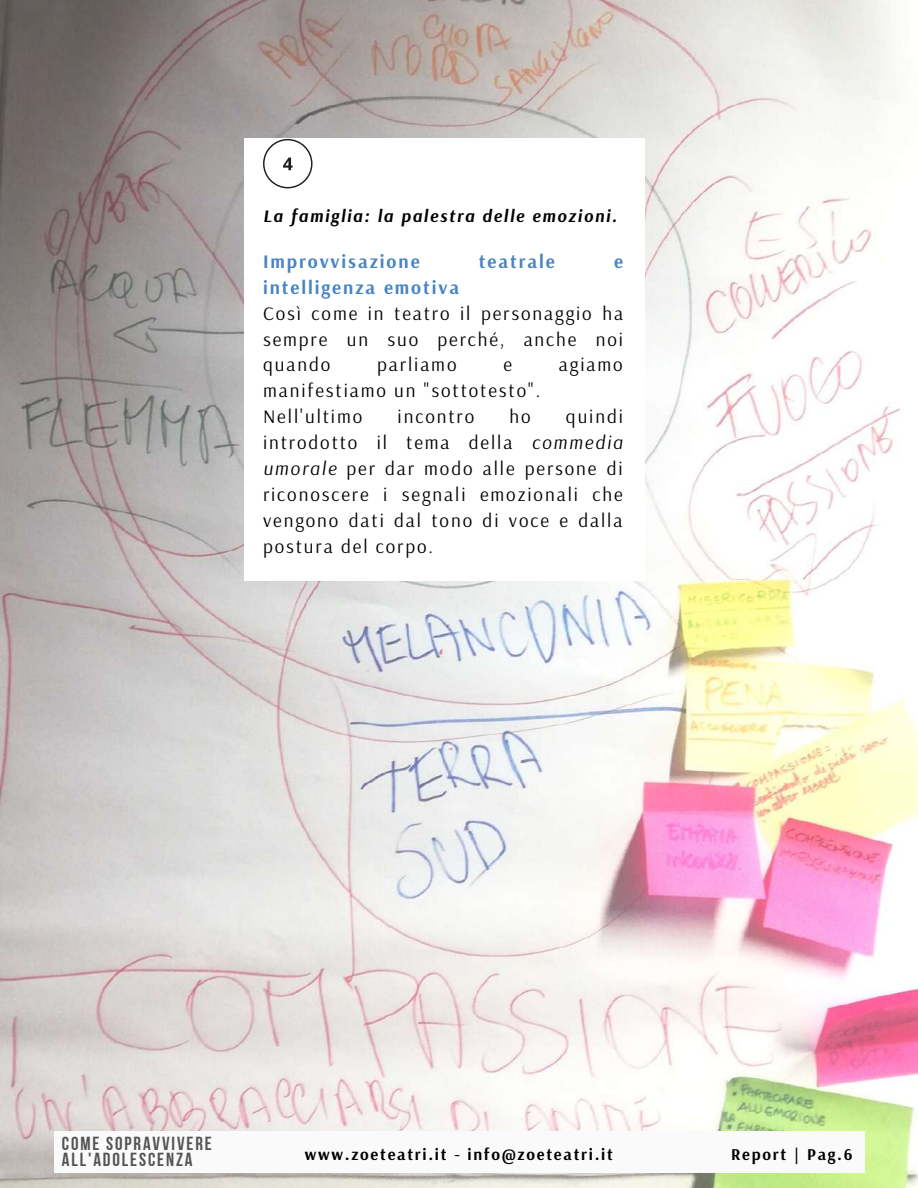
<style>
.page{position:relative;width:918px;height:1188px;background:#fff}
.page>*{position:absolute;margin:0;border:0;box-sizing:border-box;transform-origin:0 0}
.t1{font:19.05px/25.8px "Arsenal";letter-spacing:.1em;color:#000;text-align:justify}
.t2{font:700 19.05px "Arsenal";letter-spacing:.1em;color:#4885c1}
.t3{font:18.9px/15.8px "Bebas Neue Cyrillic";letter-spacing:.1em;color:#545454}
.t4{font:italic 700 17.55px "Arsenal";letter-spacing:.1em;color:#000}
.t5{font:700 16.5px "Arsenal";letter-spacing:.105em;color:#000}
.s1{font-style:italic}
</style>
<div class="page">
<img style="left:0;top:0;width:918px;height:1188px">
<div style="left:54px;top:1131px;width:810px;height:42px;background:#fafafa"></div>
<div style="left:244px;top:139px;width:400px;height:442px;background:#fff"></div>
<svg style="left:263px;top:139px;width:50px;height:49px"></svg>
<p class="t4" style="left:263px;top:204px;width:356px">La famiglia: la palestra delle emozioni.</p>
<p class="t2" style="left:263px;top:249px;width:158px">Improvvisazione</p>
<p class="t2" style="left:479px;top:249px;width:77px">teatrale</p>
<p class="t2" style="left:614px;top:249px;width:11px">e</p>
<p class="t2" style="left:263px;top:275px;width:198px">intelligenza emotiva</p>
<p class="t1" style="left:263px;top:300px;width:362px">Così come in teatro il personaggio ha sempre un suo perché, anche noi quando</p>
<p class="t1" style="left:377px;top:351px;width:81px">parliamo</p>
<p class="t1" style="left:503px;top:351px;width:10px">e</p>
<p class="t1" style="left:559px;top:351px;width:65px">agiamo</p>
<p class="t1" style="left:263px;top:377px;width:279px">manifestiamo un "sottotesto".<br>Nell'ultimo</p>
<p class="t1" style="left:263px;top:403px;width:362px;text-indent:303px">quindi introdotto il tema della <span class="s1">commedia umorale</span> per dar modo alle persone di riconoscere i segnali emozionali che vengono dati dal tono di voce e dalla postura del corpo.</p>
<p class="t1" style="left:398px;top:403px;width:78px">incontro</p>
<p class="t1" style="left:510px;top:403px;width:23px">ho</p>
<p class="t3" style="left:62px;top:1138px;width:152px">COME SOPRAVVIVERE<br>ALL'ADOLESCENZA</p>
<p class="t5" style="left:305px;top:1144px;width:310px">www.zoeteatri.it - info@zoeteatri.it</p>
<p class="t5" style="left:731px;top:1144px;width:123px">Report | Pag.6</p>
</div>
